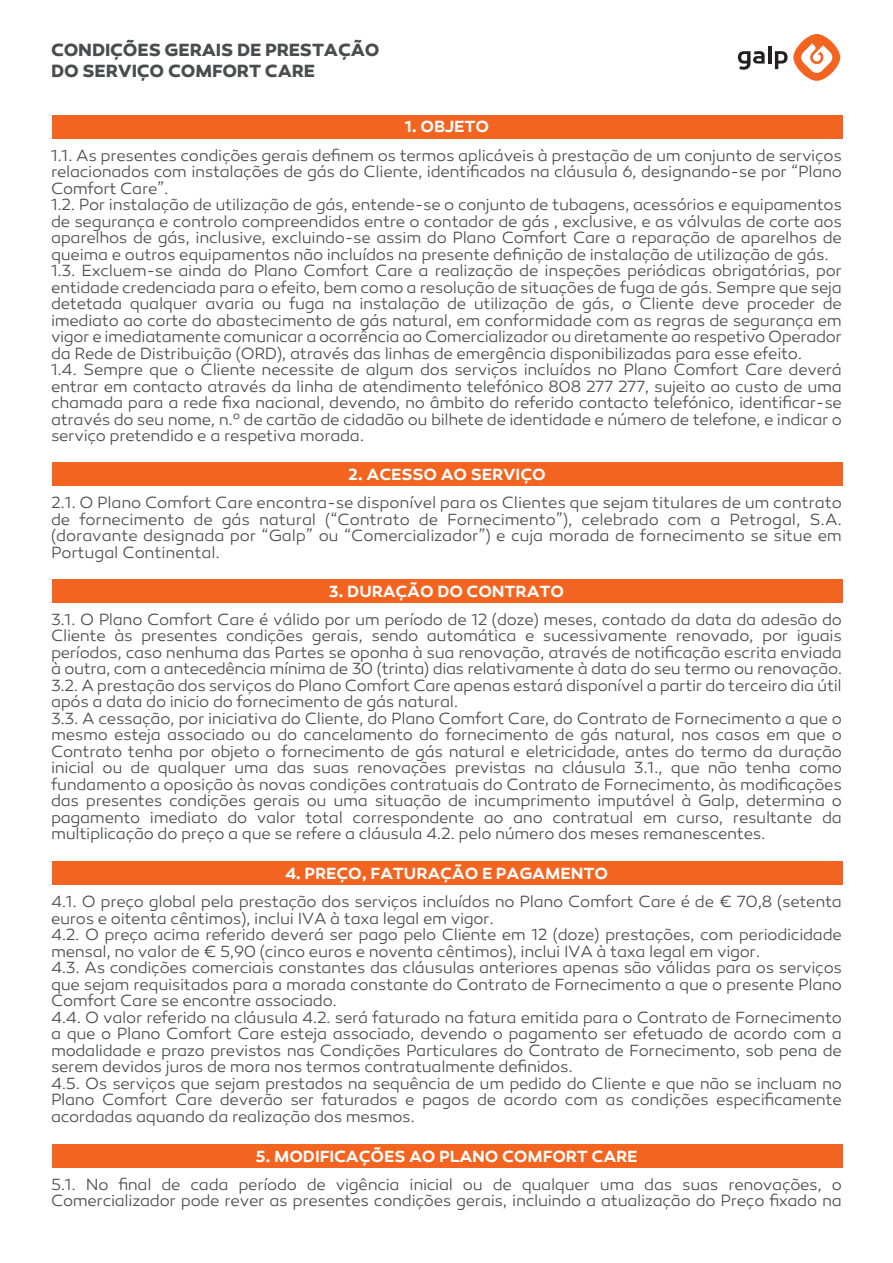
<style>
.page{position:relative;width:893px;height:1263px;background:#fff}
.page>*{position:absolute;margin:0;border:0;box-sizing:border-box;transform-origin:0 0}
.t1{font:700 18px/21.6px "Canaro";letter-spacing:-.01em;color:#4b4c4d}
.t2{font:300 16.5px/16.5px "Canaro";letter-spacing:-.02em;color:#4b4c4d}
.t3{font:600 16.5px "Canaro";letter-spacing:-.01em;color:#fff}
</style>
<div class="page">
<svg style="left:738px;top:51px;width:27px;height:19px"></svg>
<hr style="left:768px;top:46px;width:3px;height:18px;background:#231f20">
<svg style="left:775px;top:51px;width:13px;height:18px"></svg>
<svg style="left:793px;top:34px;width:47px;height:47px"></svg>
<svg style="left:800px;top:43px;width:33px;height:31px"></svg>
<div style="left:52px;top:115px;width:790px;height:23px;background:#f36421"></div>
<div style="left:52px;top:462px;width:790px;height:24px;background:#f36421"></div>
<div style="left:52px;top:579px;width:790px;height:23px;background:#f36421"></div>
<div style="left:52px;top:862px;width:790px;height:23px;background:#f36421"></div>
<div style="left:52px;top:1144px;width:790px;height:23px;background:#f36421"></div>
<p class="t1" style="left:51px;top:39px;width:330px">CONDIÇÕES GERAIS DE PRESTAÇÃO<br>DO SERVIÇO COMFORT CARE</p>
<p class="t3" style="left:405px;top:117px;width:86px">1. OBJETO</p>
<p class="t2" style="left:51px;top:147px;width:792px">1.1. As presentes condições gerais definem os termos aplicáveis à prestação de um conjunto de serviços relacionados com instalações de gás do Cliente, identificados na cláusula 6, designando-se por “Plano Comfort Care”.<br>1.2. Por instalação de utilização de gás, entende-se o conjunto de tubagens, acessórios e equipamentos de segurança e controlo compreendidos entre o contador de gás , exclusive, e as válvulas de corte aos aparelhos de gás, inclusive, excluindo-se assim do Plano Comfort Care a reparação de aparelhos de queima e outros equipamentos não incluídos na presente definição de instalação de utilização de gás.<br>1.3. Excluem-se ainda do Plano Comfort Care a realização de inspeções periódicas obrigatórias, por entidade credenciada para o efeito, bem como a resolução de situações de fuga de gás. Sempre que seja detetada qualquer avaria ou fuga na instalação de utilização de gás, o Cliente deve proceder de imediato ao corte do abastecimento de gás natural, em conformidade com as regras de segurança em vigor e imediatamente comunicar a ocorrência ao Comercializador ou diretamente ao respetivo Operador da Rede de Distribuição (ORD), através das linhas de emergência disponibilizadas para esse efeito.<br>1.4. Sempre que o Cliente necessite de algum dos serviços incluídos no Plano Comfort Care deverá entrar em contacto através da linha de atendimento telefónico 808 277 277, sujeito ao custo de uma chamada para a rede fixa nacional, devendo, no âmbito do referido contacto telefónico, identificar-se através do seu nome, n.º de cartão de cidadão ou bilhete de identidade e número de telefone, e indicar o serviço pretendido e a respetiva morada.</p>
<p class="t3" style="left:348px;top:464px;width:199px">2. ACESSO AO SERVIÇO</p>
<p class="t2" style="left:51px;top:495px;width:792px;text-align:justify">2.1. O Plano Comfort Care encontra-se disponível para os Clientes que sejam titulares de um contrato de fornecimento de gás natural (“Contrato de Fornecimento”), celebrado com a Petrogal, S.A. (doravante designada por “Galp” ou “Comercializador”) e cuja morada de fornecimento se situe em Portugal Continental.</p>
<p class="t3" style="left:329px;top:581px;width:237px">3. DURAÇÃO DO CONTRATO</p>
<p class="t2" style="left:51px;top:611px;width:793px">3.1. O Plano Comfort Care é válido por um período de 12 (doze) meses, contado da data da adesão do Cliente às presentes condições gerais, sendo automática e sucessivamente renovado, por iguais períodos, caso nenhuma das Partes se oponha à sua renovação, através de notificação escrita enviada à outra, com a antecedência mínima de 30 (trinta) dias relativamente à data do seu termo ou renovação.<br>3.2. A prestação dos serviços do Plano Comfort Care apenas estará disponível a partir do terceiro dia útil após a data do inicio do fornecimento de gás natural.<br>3.3. A cessação, por iniciativa do Cliente, do Plano Comfort Care, do Contrato de Fornecimento a que o mesmo esteja associado ou do cancelamento do fornecimento de gás natural, nos casos em que o Contrato tenha por objeto o fornecimento de gás natural e eletricidade, antes do termo da duração inicial ou de qualquer uma das suas renovações previstas na cláusula 3.1., que não tenha como fundamento a oposição às novas condições contratuais do Contrato de Fornecimento, às modificações das presentes condições gerais ou uma situação de incumprimento imputável à Galp, determina o pagamento imediato do valor total correspondente ao ano contratual em curso, resultante da multiplicação do preço a que se refere a cláusula 4.2. pelo número dos meses remanescentes.</p>
<p class="t3" style="left:285px;top:863px;width:325px">4. PREÇO, FATURAÇÃO E PAGAMENTO</p>
<p class="t2" style="left:51px;top:894px;width:792px">4.1. O preço global pela prestação dos serviços incluídos no Plano Comfort Care é de € 70,8 (setenta euros e oitenta cêntimos), inclui IVA à taxa legal em vigor.<br>4.2. O preço acima referido deverá ser pago pelo Cliente em 12 (doze) prestações, com periodicidade mensal, no valor de € 5,90 (cinco euros e noventa cêntimos), inclui IVA à taxa legal em vigor.<br>4.3. As condições comerciais constantes das cláusulas anteriores apenas são válidas para os serviços que sejam requisitados para a morada constante do Contrato de Fornecimento a que o presente Plano Comfort Care se encontre associado.<br>4.4. O valor referido na cláusula 4.2. será faturado na fatura emitida para o Contrato de Fornecimento a que o Plano Comfort Care esteja associado, devendo o pagamento ser efetuado de acordo com a modalidade e prazo previstos nas Condições Particulares do Contrato de Fornecimento, sob pena de serem devidos juros de mora nos termos contratualmente definidos.<br>4.5. Os serviços que sejam prestados na sequência de um pedido do Cliente e que não se incluam no Plano Comfort Care deverão ser faturados e pagos de acordo com as condições especificamente acordadas aquando da realização dos mesmos.</p>
<p class="t3" style="left:255px;top:1146px;width:384px">5. MODIFICAÇÕES AO PLANO COMFORT CARE</p>
<p class="t2" style="left:51px;top:1176px;width:792px">5.1. No final de cada período de vigência inicial ou de qualquer uma das suas renovações, o<br>Comercializador pode rever as presentes condições gerais, incluindo a atualização do Preço fixado na</p>
</div>
